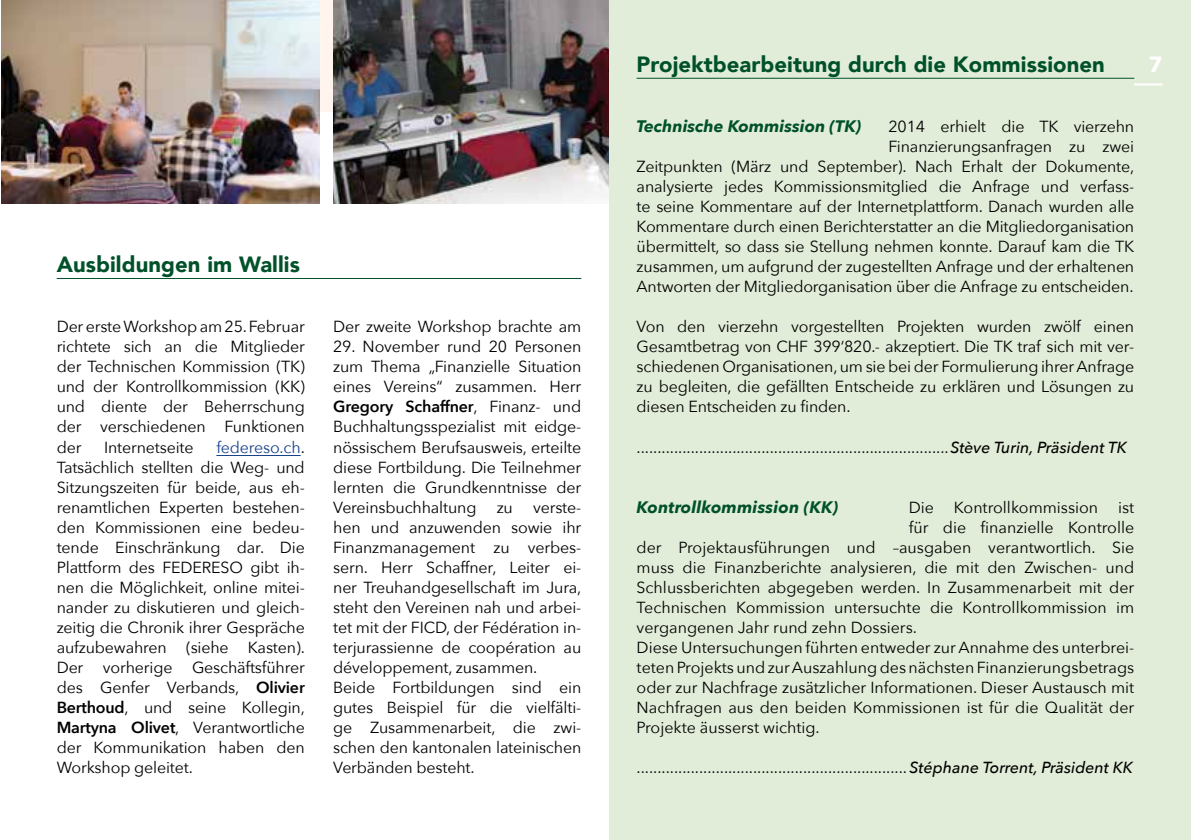
<style>
.page{position:relative;width:1191px;height:840px;background:#fff}
.page>*{position:absolute;margin:0;border:0;box-sizing:border-box;transform-origin:0 0}
.t1{font:900 22px "Avenir";letter-spacing:.005em;color:#00512a}
.t2{font:700 22px "Avenir Next";color:#fff}
.t3{font:italic 700 16.6px "Avenir Next";color:#00512a}
.t4{font:16px/20px "Avenir Next";letter-spacing:-.01em;color:#000;text-align:justify}
.s1{color:#17428b}
.s2{font-weight:600}
.s3{font-weight:500;font-style:italic}
</style>
<div class="page">
<hr style="left:57px;top:278px;width:524px;height:1px;background:#00512a">
<hr style="left:216px;top:455px;width:85px;height:1px;background:#17428b">
<div style="left:609px;top:0;width:582px;height:839px;background:#e2edd9"></div>
<hr style="left:636px;top:78px;width:498px;height:1px;background:#00512a">
<img style="left:1px;top:0;width:318px;height:204px">
<img style="left:333px;top:0;width:275px;height:204px">
<hr style="left:1134px;top:83px;width:28px;height:2px;background:#fff">
<h1 class="t1" style="left:57px;top:245px;width:245px">Ausbildungen im Wallis</h1>
<p class="t4" style="left:57px;top:316px;width:250px">Der erste Workshop am 25. Februar richtete sich an die Mitglieder der Technischen Kommission (TK) und der Kontrollkommission (KK) und diente der Beherrschung der verschiedenen Funktionen der</p>
<p class="t4" style="left:57px;top:436px;width:250px;text-indent:160px"><span class="s1">federeso.ch</span>.<br>Tatsächlich stellten die Weg- und Sitzungszeiten für beide, aus eh&shy;renamtlichen Experten bestehen&shy;den Kommissionen eine bedeu&shy;tende Einschränkung dar. Die Plattform des FEDERESO gibt ih&shy;nen die Möglichkeit, online mitei&shy;nander zu diskutieren und gleich&shy;zeitig die Chronik ihrer Gespräche aufzubewahren (siehe Kasten).<br>Der vorherige Geschäftsführer des Genfer Verbands, <span class="s2">Olivier Berthoud</span>, und seine Kollegin, <span class="s2">Martyna Olivet</span>, Verantwortliche der Kommunikation haben den Workshop geleitet.</p>
<p class="t4" style="left:104px;top:436px;width:91px">Internetseite</p>
<p class="t4" style="left:333px;top:316px;width:250px">Der zweite Workshop brachte am</p>
<p class="t4" style="left:333px;top:336px;width:250px">29. November rund 20 Personen zum Thema „Finanzielle Situation eines Vereins“ zusammen. Herr <span class="s2">Gregory Schaffner</span>, Finanz- und Buchhaltungsspezialist mit eidge&shy;nössischem Berufsausweis, erteilte diese Fortbildung. Die Teilnehmer lernten die Grundkenntnisse der Vereinsbuchhaltung</p>
<p class="t4" style="left:333px;top:496px;width:250px;text-align:left;text-indent:200px">verste&shy;hen und anzuwenden sowie ihr<br>Finanzmanagement zu verbes&shy;sern. Herr Schaffner, Leiter ei&shy;ner Treuhandgesellschaft im Jura, steht den Vereinen nah und arbei&shy;tet mit der FICD, der Fédération in&shy;terjurassienne de coopération au développement, zusammen.<br>Beide Fortbildungen sind ein gutes Beispiel für die vielfälti&shy;ge Zusammenarbeit, die zwi&shy;schen den kantonalen lateinischen<br>Verbänden besteht.</p>
<p class="t4" style="left:497px;top:496px;width:18px">zu</p>
<h1 class="t1" style="left:636px;top:45px;width:470px">Projektbearbeitung durch die Kommissionen</h1>
<h1 class="t2" style="left:1148px;top:51px;width:16px">7</h1>
<p class="t3" style="left:636px;top:116px;width:226px">Technische Kommission (TK)</p>
<p class="t4" style="left:636px;top:116px;width:499px;text-align:right">2014 erhielt die TK vierzehn<br>Finanzierungsanfragen zu zwei<br>Zeitpunkten (März und September). Nach Erhalt der Dokumente, analysierte jedes Kommissionsmitglied die Anfrage und verfass&shy;te seine Kommentare auf der Internetplattform. Danach wurden alle Kommentare durch einen Berichterstatter an die Mitgliedorganisation übermittelt, so dass sie Stellung nehmen konnte. Darauf kam die TK zusammen, um aufgrund der zugestellten Anfrage und der erhaltenen Antworten der Mitgliedorganisation über die Anfrage zu entscheiden.</p>
<p class="t4" style="left:636px;top:316px;width:499px">Von den vierzehn vorgestellten Projekten wurden zwölf einen Gesamtbetrag von CHF 399‘820.- akzeptiert. Die TK traf sich mit ver&shy;schiedenen Organisationen, um sie bei der Formulierung ihrer Anfrage zu begleiten, die gefällten Entscheide zu erklären und Lösungen zu diesen Entscheiden zu finden.</p>
<p class="t4" style="left:636px;top:436px;width:491px">...........................................................................<span class="s3">Stève Turin, Präsident TK</span></p>
<p class="t3" style="left:636px;top:496px;width:203px">Kontrollkommission (KK)</p>
<p class="t4" style="left:909px;top:496px;width:227px">Die Kontrollkommission ist</p>
<p class="t4" style="left:909px;top:516px;width:227px">für die finanzielle Kontrolle</p>
<p class="t4" style="left:636px;top:536px;width:499px">der Projektausführungen und –ausgaben verantwortlich. Sie</p>
<p class="t4" style="left:636px;top:556px;width:499px">muss die Finanzberichte analysieren, die mit den Zwischen- und</p>
<p class="t4" style="left:636px;top:576px;width:499px">Schlussberichten abgegeben werden. In Zusammenarbeit mit der</p>
<p class="t4" style="left:636px;top:596px;width:499px">Technischen Kommission untersuchte die Kontrollkommission im</p>
<p class="t4" style="left:636px;top:616px;width:282px">vergangenen Jahr rund zehn Dossiers.</p>
<p class="t4" style="left:636px;top:636px;width:499px">Diese Untersuchungen führten entweder zur Annahme des unterbrei-</p>
<p class="t4" style="left:636px;top:656px;width:499px">teten Projekts und zur Auszahlung des nächsten Finanzierungsbetrags</p>
<p class="t4" style="left:636px;top:676px;width:499px">oder zur Nachfrage zusätzlicher Informationen. Dieser Austausch mit</p>
<p class="t4" style="left:636px;top:696px;width:499px">Nachfragen aus den beiden Kommissionen ist für die Qualität der</p>
<p class="t4" style="left:636px;top:716px;width:185px">Projekte äusserst wichtig.</p>
<p class="t4" style="left:636px;top:756px;width:497px">................................................................. <span class="s3">Stéphane Torrent, Präsident KK</span></p>
</div>
